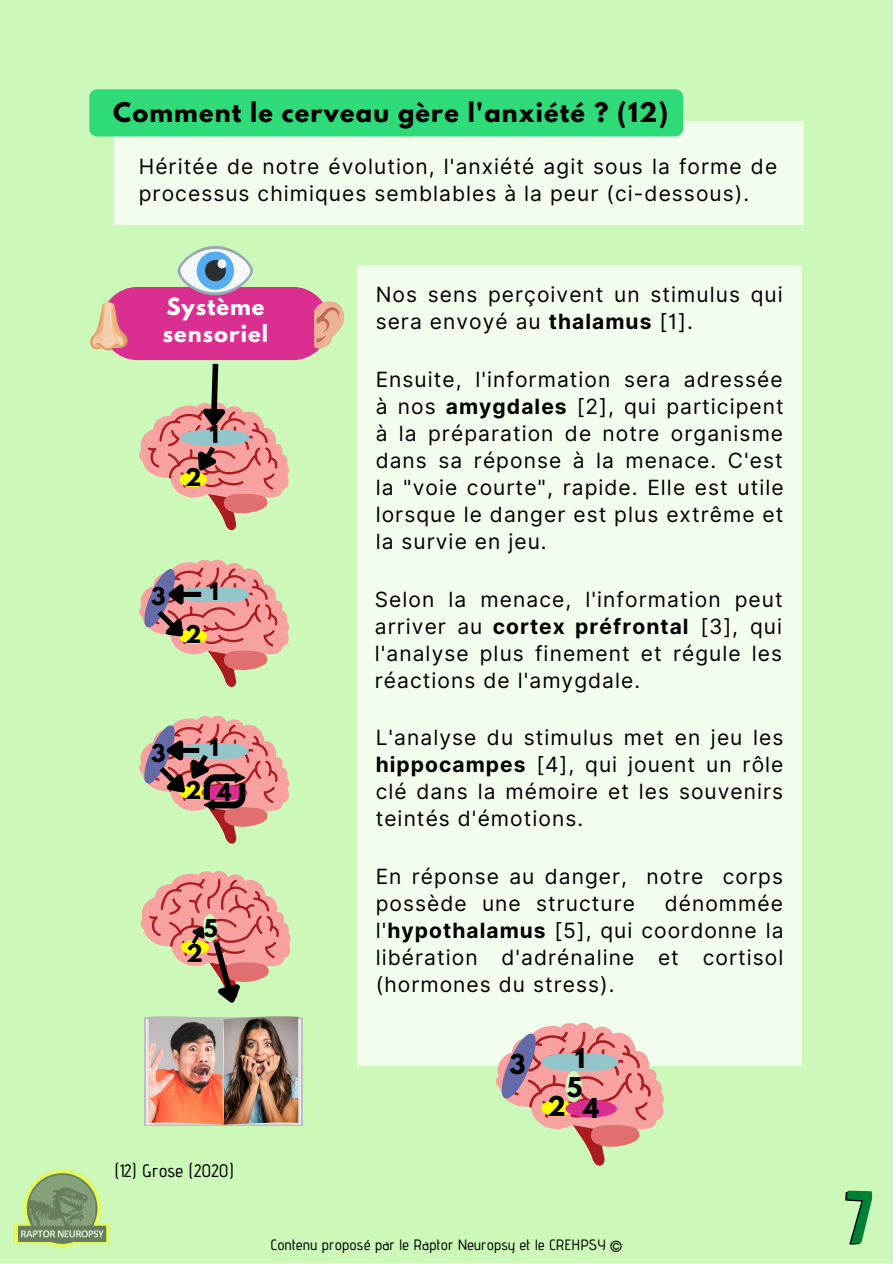
<style>
.page{position:relative;width:893px;height:1264px;background:#fff}
.page>*{position:absolute;margin:0;border:0;box-sizing:border-box;transform-origin:0 0}
.t1{font:700 24.15px/48.6px "League Spartan";color:#000;text-align:center}
.t2{font:700 24px "League Spartan";letter-spacing:.05em;color:#000}
.t3{font:700 21.6px/43.5px "League Spartan";color:#000;text-align:center}
.t4{font:21px/27px "Inter";letter-spacing:.05em;color:#000;text-align:justify}
.t5{font:700 21px/27px "League Spartan";letter-spacing:.05em;color:#fff}
.t6{font:500 18px "Advent Pro";letter-spacing:.01em;color:#000}
.t7{font:500 15px "Advent Pro";letter-spacing:.01em;color:#000}
.s1{font-weight:700}
</style>
<div class="page">
<div style="left:0;top:0;width:892px;height:1262px;background:#ccf8b9"></div>
<div style="left:114px;top:122px;width:689px;height:103px;background:#f2fded"></div>
<div style="left:89px;top:89px;width:594px;height:47px;background:#2edb78;border-radius:8px"></div>
<img style="left:13px;top:1169px;width:97px;height:79px">
<div style="left:357px;top:265px;width:444px;height:801px;background:#f2fded"></div>
<svg style="left:178px;top:246px;width:75px;height:49px"></svg>
<svg style="left:139px;top:559px;width:150px;height:128px"></svg>
<svg style="left:90px;top:251px;width:255px;height:280px"></svg>
<svg style="left:139px;top:715px;width:151px;height:129px"></svg>
<svg style="left:496px;top:1022px;width:168px;height:144px"></svg>
<div style="left:145px;top:1017px;width:158px;height:109px;background:linear-gradient(to bottom,#bfbfbf,#bfbfbf)"></div>
<img style="left:140px;top:871px;width:161px;height:253px">
<svg style="left:845px;top:1190px;width:27px;height:54px"></svg>
<p class="t2" style="left:113px;top:100px;width:556px">Comment le cerveau gère l'anxiété ? (12)</p>
<p class="t4" style="left:139px;top:153px;width:640px">Héritée de notre évolution, l'anxiété agit sous la forme de processus chimiques semblables à la peur (ci-dessous).</p>
<p class="t5" style="left:163px;top:296px;width:107px">Système sensoriel</p>
<p class="t3" style="left:185px;top:458px;width:18px">2</p>
<p class="t3" style="left:210px;top:415px;width:10px">1</p>
<p class="t3" style="left:151px;top:577px;width:16px">3</p>
<p class="t3" style="left:185px;top:615px;width:18px">2</p>
<p class="t3" style="left:210px;top:572px;width:10px">1</p>
<p class="t3" style="left:151px;top:734px;width:16px">3</p>
<p class="t3" style="left:185px;top:728px;width:48px">1<br>2 4</p>
<p class="t3" style="left:204px;top:909px;width:15px">5</p>
<p class="t3" style="left:186px;top:934px;width:18px">2</p>
<p class="t6" style="left:114px;top:1159px;width:121px">(12) Grose (2020)</p>
<p class="t4" style="left:375px;top:281px;width:408px">Nos sens perçoivent un stimulus qui sera envoyé au <span class="s1">thalamus</span> [1].</p>
<p class="t4" style="left:375px;top:366px;width:409px">Ensuite, l'information sera adressée à nos <span class="s1">amygdales</span> [2], qui participent à la préparation de notre organisme dans sa réponse à la menace. C'est la "voie courte", rapide. Elle est utile lorsque le danger est plus extrême et la survie en jeu.</p>
<p class="t4" style="left:375px;top:585px;width:409px">Selon la menace, l'information peut arriver au <span class="s1">cortex préfrontal</span> [3], qui l'analyse plus finement et régule les réactions de l'amygdale.</p>
<p class="t4" style="left:375px;top:724px;width:409px">L'analyse du stimulus met en jeu les <span class="s1">hippocampes</span> [4], qui jouent un rôle clé dans la mémoire et les souvenirs teintés d'émotions.</p>
<p class="t4" style="left:375px;top:862px;width:409px">En réponse au danger, notre corps possède une structure</p>
<p class="t4" style="left:375px;top:889px;width:409px;text-indent:289px">dénommée l'<span class="s1">hypothalamus</span> [5], qui coordonne la libération d'adrénaline et cortisol (hormones du stress).</p>
<p class="t1" style="left:509px;top:1042px;width:18px">3</p>
<p class="t1" style="left:547px;top:1037px;width:53px">1<br>2 4</p>
<p class="t1" style="left:567px;top:1065px;width:17px">5</p>
<p class="t7" style="left:270px;top:1234px;width:353px">Contenu proposé par le Raptor Neuropsy et le CREHPSY ©</p>
</div>
